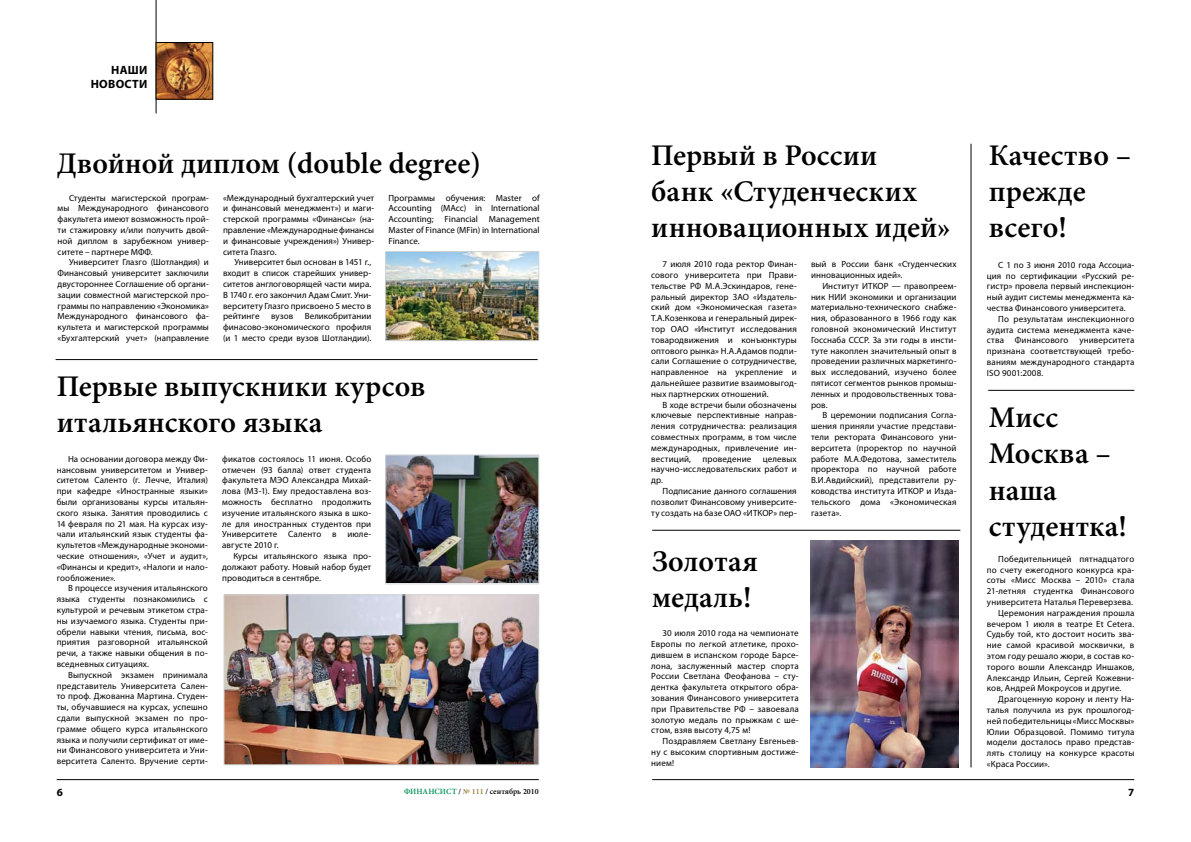
<style>
.page{position:relative;width:1191px;height:842px;background:#fff}
.page>*{position:absolute;margin:0;border:0;box-sizing:border-box;transform-origin:0 0}
.t1{font:600 30px/36px "Minion Pro";color:#000}
.t2{font:700 12px/14.4px "Myriad Pro";letter-spacing:.025em;color:#000;text-align:right}
.t3{font:700 11px "Myriad Pro";color:#000}
.t4{font:9px/10.8px "Myriad Pro";letter-spacing:.01em;color:#000;text-align:justify}
.t5{font:600 8px "Minion Pro";color:#000}
.s1{color:#009055}
.s2{color:#967f35}
</style>
<div class="page">
<hr style="left:57px;top:779px;width:482px;height:1px;background:#000">
<hr style="left:652px;top:779px;width:482px;height:1px;background:#000">
<hr style="left:156px;top:0;width:1px;height:113px;background:#000">
<img style="left:158px;top:44px;width:53px;height:53px">
<div style="left:156px;top:42px;width:57px;height:57px;border:1px solid #000"></div>
<img style="left:387px;top:253px;width:150px;height:86px">
<div style="left:385px;top:251px;width:154px;height:90px;border:1px solid #d1d3d4"></div>
<img style="left:387px;top:457px;width:150px;height:125px">
<div style="left:385px;top:455px;width:154px;height:129px;border:1px solid #d1d3d4"></div>
<img style="left:226px;top:597px;width:311px;height:166px">
<div style="left:224px;top:595px;width:315px;height:170px;border:1px solid #d1d3d4"></div>
<hr style="left:56px;top:359px;width:481px;height:1px;background:#000">
<img style="left:810px;top:541px;width:148px;height:226px">
<hr style="left:652px;top:530px;width:308px;height:1px;background:#000">
<hr style="left:970px;top:144px;width:1px;height:623px;background:#000">
<hr style="left:988px;top:390px;width:146px;height:1px;background:#000">
<h2 class="t2" style="left:91px;top:62px;width:58px">НАШИ<br>НОВОСТИ</h2>
<h1 class="t1" style="left:57px;top:145px;width:426px">Двойной диплом (double degree)</h1>
<p class="t4" style="left:58px;top:192px;width:153px;text-indent:11px">Студенты магистерской програм&shy;мы Международного финансового факультета имеют возможность прой&shy;ти стажировку и/или получить двой&shy;ной диплом в зарубежном универ&shy;ситете – партнере МФФ.</p>
<p class="t4" style="left:58px;top:257px;width:153px;text-indent:11px">Университет Глазго (Шотландия) и Финансовый университет заключили двустороннее Соглашение об органи&shy;зации совместной магистерской про&shy;граммы по направлению «Экономика» Международного финансового фа&shy;культета и магистерской программы «Бухгалтерский учет» (направление</p>
<p class="t4" style="left:223px;top:192px;width:153px">«Международный бухгалтерский учет и финансовый менеджмент») и маги&shy;стерской программы «Финансы» (на&shy;правление «Международные финансы и финансовые учреждения») Универ&shy;ситета Глазго.</p>
<p class="t4" style="left:223px;top:257px;width:150px;text-indent:11px">Университет был основан в 1451 г., входит в список старейших универ&shy;ситетов англоговорящей части мира.<br>В 1740 г. его закончил Адам Смит. Уни&shy;верситету Глазго присвоено 5 место в рейтинге</p>
<p class="t4" style="left:223px;top:311px;width:150px;text-indent:82px">Великобритании финасово-экономического профиля (и 1 место среди вузов Шотландии).</p>
<p class="t4" style="left:271px;top:311px;width:24px">вузов</p>
<p class="t4" style="left:388px;top:192px;width:153px">Программы обучения: Master of Accounting (MAcc) in International Accounting; Financial Management Master of Finance (MFin) in International Finance.</p>
<h1 class="t1" style="left:57px;top:368px;width:370px">Первые выпускники курсов итальянского языка</h1>
<p class="t4" style="left:57px;top:453px;width:153px;text-indent:11px">На основании договора между Фи&shy;нансовым университетом и Универ&shy;ситетом Саленто (г. Лечче, Италия) при кафедре «Иностранные языки» были организованы курсы итальян&shy;ского языка. Занятия проводились с 14 февраля по 21 мая. На курсах изу&shy;чали итальянский язык студенты фа&shy;культетов «Международные экономи&shy;ческие отношения», «Учет и аудит», «Финансы и кредит», «Налоги и нало&shy;гообложение».</p>
<p class="t4" style="left:57px;top:583px;width:153px;text-indent:11px">В процессе изучения итальянского языка студенты познакомились с культурой и речевым этикетом стра&shy;ны изучаемого языка. Студенты при&shy;обрели навыки чтения, письма, вос&shy;приятия разговорной итальянской речи, а также навыки общения в по&shy;вседневных ситуациях.</p>
<p class="t4" style="left:57px;top:669px;width:153px;text-indent:11px">Выпускной экзамен принимала представитель Университета Сален&shy;то проф. Джованна Мартина. Студен&shy;ты, обучавшиеся на курсах, успешно сдали выпускной экзамен по про&shy;грамме общего курса итальянского языка и получили сертификат от име&shy;ни Финансового университета и Уни&shy;верситета Саленто. Вручение серти-</p>
<p class="t4" style="left:222px;top:453px;width:151px">фикатов состоялось 11 июня. Особо отмечен (93 балла) ответ студента факультета МЭО Александра Михай&shy;лова (М3-1). Ему предоставлена воз&shy;можность бесплатно продолжить изучение итальянского языка в шко&shy;ле для иностранных студентов при Университете Саленто в июле&shy;августе 2010 г.</p>
<p class="t4" style="left:222px;top:550px;width:151px;text-indent:11px">Курсы итальянского языка про&shy;должают работу. Новый набор будет проводиться в сентябре.</p>
<h1 class="t1" style="left:651px;top:137px;width:301px">Первый в России<br>банк «Студенческих инновационных идей»</h1>
<p class="t4" style="left:651px;top:259px;width:147px;text-indent:11px">7 июля 2010 года ректор Финан&shy;сового университета при Прави&shy;тельстве РФ М.А.Эскиндаров, гене&shy;ральный директор ЗАО «Издатель&shy;ский дом «Экономическая газета» Т.А.Козенкова и генеральный дирек&shy;тор ОАО «Институт исследования товародвижения и конъюнктуры оптового рынка» Н.А.Адамов подпи&shy;сали Соглашение о сотрудничестве, направленное на укрепление и дальнейшее развитие взаимовыгод&shy;ных партнерских отношений.</p>
<p class="t4" style="left:651px;top:399px;width:147px;text-indent:11px">В ходе встречи были обозначены ключевые перспективные направ&shy;ления сотрудничества: реализация совместных программ, в том числе международных, привлечение ин&shy;вестиций,</p>
<p class="t4" style="left:651px;top:453px;width:147px;text-indent:111px">целевых научно-исследовательских работ и др.</p>
<p class="t4" style="left:651px;top:485px;width:147px;text-indent:11px">Подписание данного соглашения позволит Финансовому университе&shy;ту создать на базе ОАО «ИТКОР» пер-</p>
<p class="t4" style="left:702px;top:453px;width:50px">проведение</p>
<p class="t4" style="left:811px;top:259px;width:147px">вый в России банк «Студенческих инновационных идей».</p>
<p class="t4" style="left:811px;top:280px;width:147px;text-indent:11px">Институт ИТКОР — правопреем&shy;ник НИИ экономики и организации материально-технического снабже&shy;ния, образованного в 1966 году как головной экономический Институт Госснаба СССР. За эти годы в инсти&shy;туте накоплен значительный опыт в проведении различных маркетинго&shy;вых исследований, изучено более пятисот сегментов рынков промыш&shy;ленных и продовольственных това&shy;ров.</p>
<p class="t4" style="left:811px;top:410px;width:147px;text-indent:11px">В церемонии подписания Согла&shy;шения приняли участие представи&shy;тели ректората Финансового уни&shy;верситета (проректор по научной работе М.А.Федотова, заместитель проректора по научной работе В.И.Авдийский), представители ру&shy;ководства института ИТКОР и Изда&shy;тельского дома «Экономическая газета».</p>
<h1 class="t1" style="left:652px;top:543px;width:107px">Золотая медаль!</h1>
<p class="t4" style="left:651px;top:628px;width:149px;text-indent:11px">30 июля 2010 года на чемпионате Европы по легкой атлетике, прохо&shy;дившем в испанском городе Барсе&shy;лона, заслуженный мастер спорта России Светлана Феофанова – сту&shy;дентка факультета открытого обра&shy;зования Финансового университета при Правительстве РФ – завоевала золотую медаль по прыжкам с ше&shy;стом, взяв высоту 4,75 м!</p>
<p class="t4" style="left:651px;top:736px;width:149px;text-indent:11px">Поздравляем Светлану Евгеньев&shy;ну с высоким спортивным достиже&shy;нием!</p>
<h1 class="t1" style="left:988px;top:137px;width:144px">Качество – прежде всего!</h1>
<p class="t4" style="left:998px;top:259px;width:138px">С 1 по 3 июня 2010 года Ассоциа-</p>
<p class="t4" style="left:987px;top:270px;width:149px">ция по сертификации «Русский ре-</p>
<p class="t4" style="left:987px;top:281px;width:149px">гистр» провела первый инспекцион-</p>
<p class="t4" style="left:987px;top:292px;width:149px">ный аудит системы менеджмента ка-</p>
<p class="t4" style="left:987px;top:302px;width:140px">чества Финансового университета.</p>
<p class="t4" style="left:998px;top:313px;width:138px">По результатам инспекционного</p>
<p class="t4" style="left:987px;top:324px;width:149px">аудита система менеджмента каче-</p>
<p class="t4" style="left:987px;top:335px;width:149px">ства Финансового университета</p>
<p class="t4" style="left:987px;top:346px;width:149px">признана соответствующей требо-</p>
<p class="t4" style="left:987px;top:356px;width:149px">ваниям международного стандарта</p>
<p class="t4" style="left:987px;top:367px;width:58px">ISO 9001:2008.</p>
<h1 class="t1" style="left:988px;top:400px;width:140px">Мисс<br>Москва – наша студентка!</h1>
<p class="t4" style="left:998px;top:553px;width:138px">Победительницей пятнадцатого</p>
<p class="t4" style="left:987px;top:564px;width:149px">по счету ежегодного конкурса кра-</p>
<p class="t4" style="left:987px;top:575px;width:149px">соты «Мисс Москва – 2010» стала</p>
<p class="t4" style="left:987px;top:586px;width:149px">21-летняя студентка Финансового</p>
<p class="t4" style="left:987px;top:596px;width:148px">университета Наталья Переверзева.</p>
<p class="t4" style="left:998px;top:607px;width:138px">Церемония награждения прошла</p>
<p class="t4" style="left:987px;top:618px;width:149px">вечером 1 июля в театре Et Cetera.</p>
<p class="t4" style="left:987px;top:629px;width:149px">Судьбу той, кто достоит носить зва-</p>
<p class="t4" style="left:987px;top:640px;width:149px">ние самой красивой москвички, в</p>
<p class="t4" style="left:987px;top:650px;width:149px">этом году решало жюри, в состав ко-</p>
<p class="t4" style="left:987px;top:661px;width:149px">торого вошли Александр Иншаков,</p>
<p class="t4" style="left:987px;top:672px;width:149px">Александр Ильин, Сергей Кожевни-</p>
<p class="t4" style="left:987px;top:683px;width:136px">ков, Андрей Мокроусов и другие.</p>
<p class="t4" style="left:998px;top:694px;width:138px">Драгоценную корону и ленту На-</p>
<p class="t4" style="left:987px;top:704px;width:149px">талья получила из рук прошлогод-</p>
<p class="t4" style="left:987px;top:715px;width:149px">ней победительницы «Мисс Москвы»</p>
<p class="t4" style="left:987px;top:726px;width:149px">Юлии Образцовой. Помимо титула</p>
<p class="t4" style="left:987px;top:737px;width:149px">модели досталось право представ-</p>
<p class="t4" style="left:987px;top:748px;width:149px">лять столицу на конкурсе красоты</p>
<p class="t4" style="left:987px;top:758px;width:64px">«Краса России».</p>
<p class="t3" style="left:57px;top:785px;width:8px">6</p>
<p class="t5" style="left:404px;top:786px;width:136px"><span class="s1">ФИНАНСИСТ</span> / <span class="s2">№ 111</span> / сентябрь 2010</p>
<p class="t3" style="left:1128px;top:785px;width:8px">7</p>
</div>
